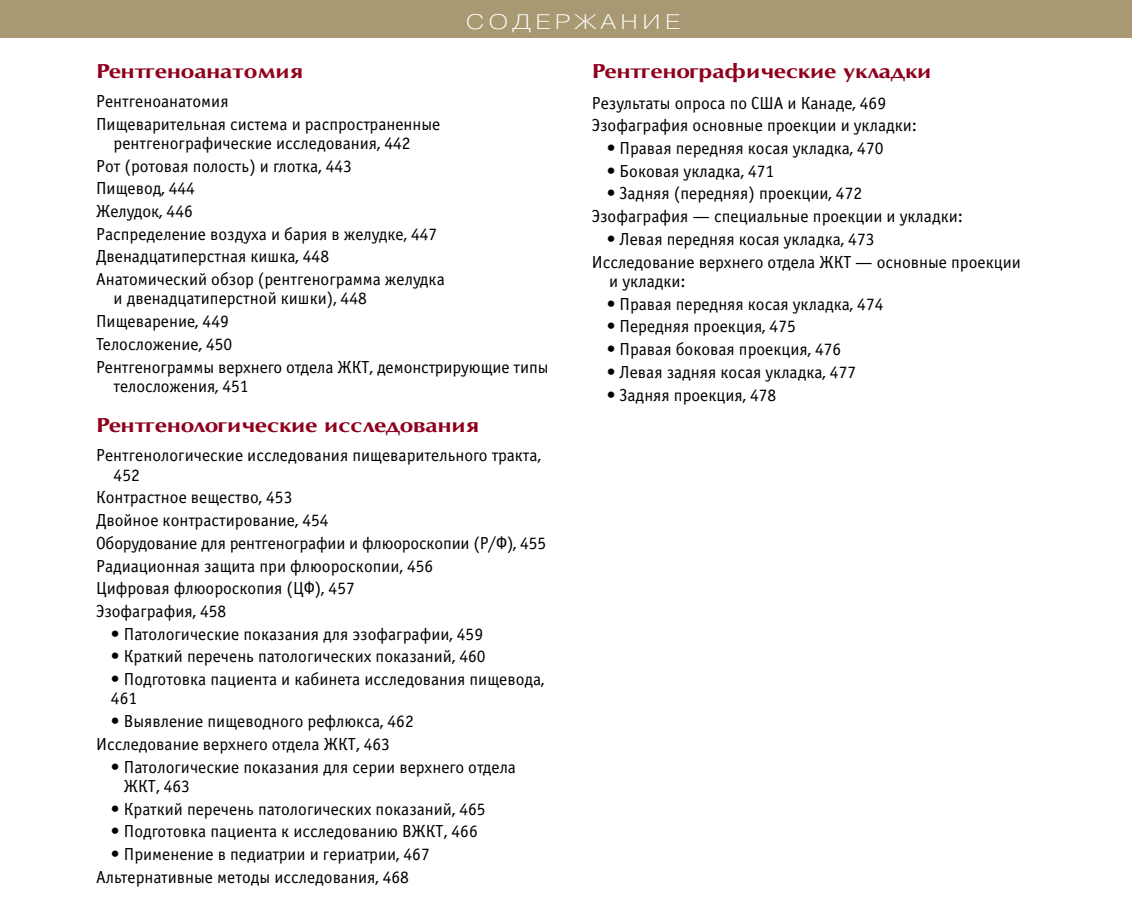
<style>
.page{position:relative;width:1132px;height:898px;background:#fff}
.page>*{position:absolute;margin:0;border:0;box-sizing:border-box;transform-origin:0 0}
.t1{font:21px "Pragmatica Light C";letter-spacing:.15em;color:#fff;scale:1.25 1}
.t2{font:700 19.25px "Opium New";color:#8f001d;scale:1.2 1}
.t3{font:17.5px/22.8px "Officina Sans C";color:#000}
</style>
<div class="page">
<div style="left:0;top:0;width:1131px;height:37px;background:#a89972"></div>
<p class="t1" style="left:465px;top:10px;width:173px">СОДЕРЖАНИЕ</p>
<p class="t2" style="left:96px;top:59px;width:174px">Рентгеноанатомия</p>
<p class="t3" style="left:96px;top:90px;width:346px">Рентгеноанатомия<br>Пищеварительная система и распространенные</p>
<p class="t3" style="left:96px;top:132px;width:350px;text-indent:18px">рентгенографические исследования, 442<br>Рот (ротовая полость) и глотка, 443<br>Пищевод, 444<br>Желудок, 446<br>Распределение воздуха и бария в желудке, 447<br>Двенадцатиперстная кишка, 448<br>Анатомический обзор (рентгенограмма желудка</p>
<p class="t3" style="left:96px;top:287px;width:454px;text-indent:18px">и двенадцатиперстной кишки), 448<br>Пищеварение, 449<br>Телосложение, 450<br>Рентгенограммы верхнего отдела ЖКТ, демонстрирующие типы</p>
<p class="t3" style="left:114px;top:375px;width:136px">телосложения, 451</p>
<p class="t2" style="left:96px;top:414px;width:320px">Рентгенологические исследования</p>
<p class="t3" style="left:114px;top:446px;width:429px;line-height:19.2px;text-indent:-18px">Рентгенологические исследования пищеварительного тракта,<br>452</p>
<p class="t3" style="left:96px;top:486px;width:451px">Контрастное вещество, 453<br>Двойное контрастирование, 454<br>Оборудование для рентгенографии и флюороскопии (Р/Ф), 455<br>Радиационная защита при флюороскопии, 456<br>Цифровая флюороскопия (ЦФ), 457<br>Эзофаграфия, 458</p>
<p class="t3" style="left:111px;top:623px;width:373px">• Патологические показания для эзофаграфии, 459</p>
<p class="t3" style="left:111px;top:645px;width:376px">• Краткий перечень патологических показаний, 460</p>
<p class="t3" style="left:111px;top:670px;width:435px;line-height:19.2px">• Подготовка пациента и кабинета исследования пищевода,<br>461</p>
<p class="t3" style="left:96px;top:710px;width:319px;text-indent:15px">• Выявление пищеводного рефлюкса, 462<br>Исследование верхнего отдела ЖКТ, 463</p>
<p class="t3" style="left:124px;top:757px;width:393px;line-height:19.2px;text-indent:-13px">• Патологические показания для серии верхнего отдела<br>ЖКТ, 463</p>
<p class="t3" style="left:111px;top:798px;width:376px">• Краткий перечень патологических показаний, 465</p>
<p class="t3" style="left:111px;top:820px;width:368px">• Подготовка пациента к исследованию ВЖКТ, 466</p>
<p class="t3" style="left:96px;top:843px;width:335px;text-indent:15px">• Применение в педиатрии и гериатрии, 467<br>Альтернативные методы исследования, 468</p>
<p class="t2" style="left:591px;top:59px;width:284px">Рентгенографические укладки</p>
<p class="t3" style="left:591px;top:92px;width:327px">Результаты опроса по США и Канаде, 469<br>Эзофаграфия основные проекции и укладки:</p>
<p class="t3" style="left:606px;top:137px;width:278px">• Правая передняя косая укладка, 470</p>
<p class="t3" style="left:606px;top:160px;width:169px">• Боковая укладка, 471</p>
<p class="t3" style="left:591px;top:183px;width:372px;text-indent:15px">• Задняя (передняя) проекции, 472<br>Эзофаграфия — специальные проекции и укладки:</p>
<p class="t3" style="left:591px;top:228px;width:430px;text-indent:15px">• Левая передняя косая укладка, 473<br>Исследование верхнего отдела ЖКТ — основные проекции</p>
<p class="t3" style="left:609px;top:270px;width:78px">и укладки:</p>
<p class="t3" style="left:606px;top:293px;width:278px">• Правая передняя косая укладка, 474</p>
<p class="t3" style="left:606px;top:315px;width:190px">• Передняя проекция, 475</p>
<p class="t3" style="left:606px;top:338px;width:236px">• Правая боковая проекция, 476</p>
<p class="t3" style="left:606px;top:361px;width:251px">• Левая задняя косая укладка, 477</p>
<p class="t3" style="left:606px;top:384px;width:171px">• Задняя проекция, 478</p>
</div>
